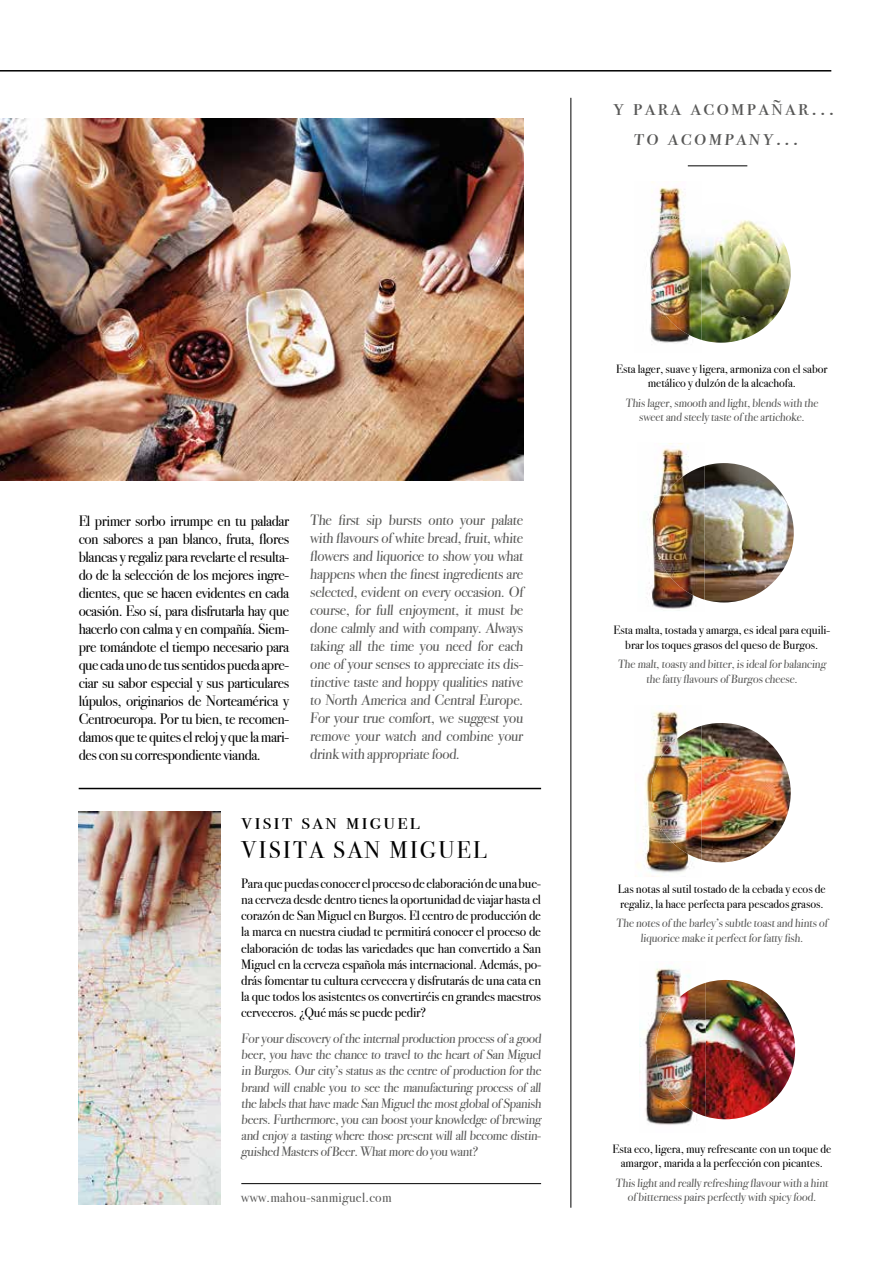
<style>
.page{position:relative;width:893px;height:1263px;background:#fff}
.page>*{position:absolute;margin:0;border:0;box-sizing:border-box;transform-origin:0 0}
.t1{font:24px "Bodoni Svty Two SCITCTT";letter-spacing:.1em;color:#575756}
.t2{font:24px/28.8px "Bodoni Svty Two SCITCTT";letter-spacing:.1em;color:#000}
.t3{font:15px/18px "Bodoni Svty Two ITCTT";letter-spacing:-.03em;color:#000;text-align:justify}
.t4{font:15px/18px "Bodoni Svty Two ITCTT";letter-spacing:-.02em;color:#575756}
.t5{font:13.5px/16.2px "Bodoni Svty Two ITCTT";letter-spacing:-.015em;color:#000;text-align:justify}
.t6{font:13.5px/16.2px "Bodoni Svty Two ITCTT";letter-spacing:-.025em;color:#575756}
.t7{font:13.5px "Bodoni Svty Two ITCTT";letter-spacing:.025em;color:#575756}
.t8{font:12px/14.4px "Bodoni Svty Two ITCTT";color:#000;text-align:center}
.t9{font:12px/14.4px "Bodoni Svty Two ITCTT";letter-spacing:-.01em;color:#575756;text-align:center}
</style>
<div class="page">
<img style="left:0;top:118px;width:523px;height:362px">
<img style="left:79px;top:812px;width:142px;height:393px">
<hr style="left:570px;top:98px;width:1px;height:1110px;background:#000">
<hr style="left:79px;top:788px;width:462px;height:1px;background:#000">
<hr style="left:0;top:70px;width:831px;height:2px;background:#000">
<hr style="left:688px;top:165px;width:59px;height:1px;background:#000">
<img style="left:701px;top:220px;width:90px;height:123px">
<img style="left:704px;top:463px;width:20px;height:137px">
<img style="left:701px;top:723px;width:90px;height:139px">
<img style="left:706px;top:980px;width:89px;height:139px">
<img style="left:650px;top:181px;width:38px;height:162px">
<img style="left:651px;top:206px;width:50px;height:134px">
<img style="left:647px;top:443px;width:47px;height:168px">
<img style="left:654px;top:466px;width:50px;height:134px">
<img style="left:635px;top:705px;width:66px;height:172px">
<img style="left:651px;top:726px;width:50px;height:133px">
<img style="left:639px;top:966px;width:67px;height:159px">
<img style="left:656px;top:983px;width:50px;height:133px">
<hr style="left:241px;top:1183px;width:300px;height:1px;background:#000">
<h1 class="t1" style="left:613px;top:92px;width:223px">y para acompañar...</h1>
<h1 class="t1" style="left:634px;top:122px;width:169px">to acompany...</h1>
<p class="t3" style="left:79px;top:510px;width:212px">El primer sorbo irrumpe en tu paladar con sabores a pan blanco, fruta, flores blancas y regaliz para revelarte el resulta&shy;do de la selección de los mejores ingre&shy;dientes, que se hacen evidentes en cada ocasión. Eso sí, para disfrutarla hay que hacerlo con calma y en compañía. Siem&shy;pre tomándote el tiempo necesario para que cada uno de tus sentidos pueda apre&shy;ciar su sabor especial y sus particulares lúpulos, originarios de Norteamérica y Centroeuropa. Por tu bien, te recomen&shy;damos que te quites el reloj y que la mari&shy;des con su correspondiente vianda.</p>
<p class="t4" style="left:310px;top:510px;width:217px">The first sip bursts onto your palate with flavours of white bread,fruit,white flowers and liquorice to show you what happens when the finest ingredients are selected, evident on every occasion. Of course, for full enjoyment, it must be done calmly and with company. Always taking all the time you need for each one of your senses to appreciate its dis&shy;tinctive taste and hoppy qualities native to North America and Central Europe.<br>For your true comfort, we suggest you remove your watch and combine your drink with appropriate food.</p>
<h1 class="t2" style="left:241px;top:806px;width:247px">visit san miguel<br>VISITA SAN MIGUEL</h1>
<p class="t5" style="left:241px;top:874px;width:301px">Para que puedas conocer el proceso de elaboración de una bue&shy;na cerveza desde dentro tienes la oportunidad de viajar hasta el corazón de San Miguel en Burgos. El centro de producción de la marca en nuestra ciudad te permitirá conocer el proceso de elaboración de todas las variedades que han convertido a San Miguel en la cerveza española más internacional. Además, po&shy;drás fomentar tu cultura cervecera y disfrutarás de una cata en la que todos los asistentes os convertiréis en grandes maestros cerveceros. ¿Qué más se puede pedir?</p>
<p class="t6" style="left:241px;top:1029px;width:303px">For your discovery of the internalproduction process of a good beer, you have the chance to travel to the heart of San Miguel in Burgos. Our city’s status as the centre of production for the brand will enable you to see the manufacturing process of all the labels thathave made San Miguelthe mostglobalof Spanish beers. Furthermore, you can boost your knowledge of brewing and enjoy a tasting where those present will all become distin&shy;guished Masters of Beer.Whatmore do you want?</p>
<p class="t7" style="left:241px;top:1186px;width:152px">www.mahou-sanmiguel.com</p>
<p class="t8" style="left:616px;top:360px;width:213px">Esta lager, suave y ligera, armoniza con el sabor metálico y dulzón de la alcachofa.</p>
<p class="t9" style="left:625px;top:394px;width:196px">This lager,smooth and light,blends with the sweet and steely taste of the artichoke.</p>
<p class="t8" style="left:613px;top:622px;width:218px">Esta malta, tostada y amarga, es ideal para equili&shy;brar los toques grasos del queso de Burgos.</p>
<p class="t9" style="left:618px;top:656px;width:210px">The malt,toasty and bitter,is idealfor balancing the fatty flavours of Burgos cheese.</p>
<p class="t8" style="left:618px;top:881px;width:209px;text-align:left">Las notas al sutil tostado de la cebada y ecos de regaliz, la hace perfecta para pescados grasos.</p>
<p class="t9" style="left:616px;top:915px;width:213px">The notes of the barley’s subtle toast and hints of liquorice make it perfect for fatty fish.</p>
<p class="t8" style="left:612px;top:1140px;width:220px">Esta eco, ligera, muy refrescante con un toque de amargor, marida a la perfección con picantes.</p>
<p class="t9" style="left:615px;top:1174px;width:216px">This light and really refreshing flavour with a hint of bitterness pairs perfectly with spicy food.</p>
</div>
